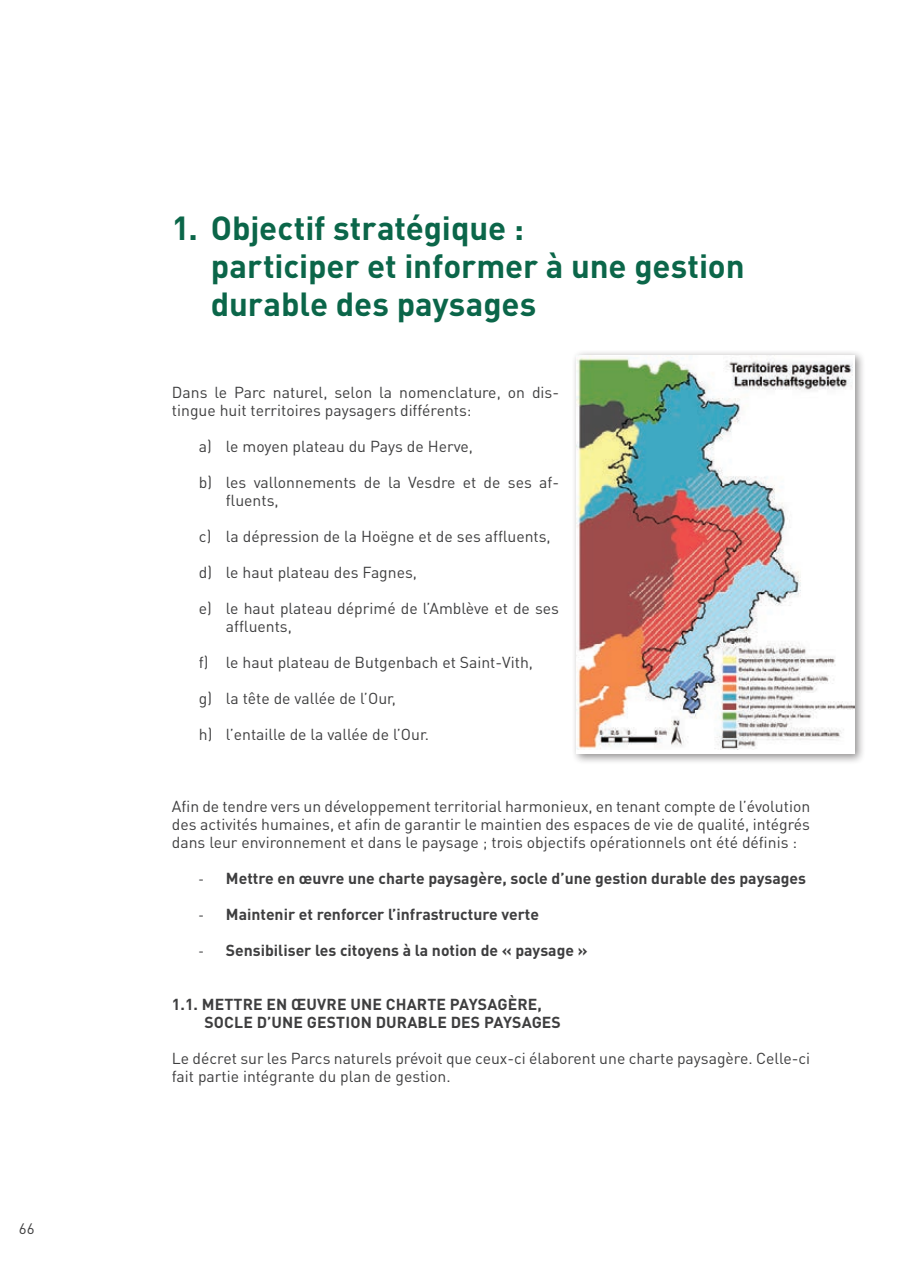
<style>
.page{position:relative;width:897px;height:1267px;background:#fff}
.page>*{position:absolute;margin:0;border:0;box-sizing:border-box;transform-origin:0 0}
.t1{font:700 33px/38px "DIN Pro";letter-spacing:-.005em;color:#0b6649}
.t2{font:15.75px/18.1px "DIN Pro";color:#3e3e3f}
.t3{font:700 15.75px "DIN Pro";color:#3e3e3f}
.t4{font:15px "DIN Pro";color:#3e3e3f}
.s1{font-family:"Calibri";font-weight:400}
</style>
<div class="page">
<div style="left:571px;top:349px;width:294px;height:416px;background:#231f20;opacity:.49"></div>
<img style="left:576px;top:356px;width:278px;height:394px">
<p class="t4" style="left:19px;top:1218px;width:17px">66</p>
<h1 class="t1" style="left:211px;top:207px;width:535px;text-indent:-39px">1. Objectif stratégique :<br>participer et informer à une gestion durable des paysages</h1>
<p class="t2" style="left:172px;top:382px;width:388px">Dans le Parc naturel, selon la nomenclature, on dis&shy;tingue huit territoires paysagers différents:</p>
<p class="t2" style="left:199px;top:436px;width:276px">a) le moyen plateau du Pays de Herve,</p>
<p class="t2" style="left:226px;top:472px;width:334px;text-indent:-27px">b) les vallonnements de la Vesdre et de ses af&shy;fluents,</p>
<p class="t2" style="left:199px;top:526px;width:353px">c) la dépression de la Hoëgne et de ses affluents,</p>
<p class="t2" style="left:199px;top:562px;width:219px">d) le haut plateau des Fagnes,</p>
<p class="t2" style="left:226px;top:598px;width:334px;text-indent:-27px">e) le haut plateau déprimé de l’Amblève et de ses affluents,</p>
<p class="t2" style="left:199px;top:652px;width:335px">f) le haut plateau de Butgenbach et Saint-Vith,</p>
<p class="t2" style="left:199px;top:688px;width:199px">g) la tête de vallée de l’Our,</p>
<p class="t2" style="left:199px;top:724px;width:231px">h) l’entaille de la vallée de l’Our.</p>
<p class="t2" style="left:172px;top:796px;width:639px;text-align:justify">Afin de tendre vers un développement territorial harmonieux, en tenant compte de l’évolution des activités humaines, et afin de garantir le maintien des espaces de vie de qualité, intégrés dans leur environnement et dans le paysage ; trois objectifs opérationnels ont été définis :</p>
<p class="t3" style="left:199px;top:867px;width:608px"><span class="s1">-</span> Mettre en œuvre une charte paysagère, socle d’une gestion durable des paysages</p>
<p class="t3" style="left:199px;top:903px;width:341px"><span class="s1">-</span> Maintenir et renforcer l’infrastructure verte</p>
<p class="t3" style="left:199px;top:939px;width:390px"><span class="s1">-</span> Sensibiliser les citoyens à la notion de « paysage »</p>
<p class="t3" style="left:172px;top:993px;width:53px">1.1. Mettre</p>
<p class="t3" style="left:266px;top:993px;width:140px">en œuvre une charte</p>
<p class="t3" style="left:450px;top:993px;width:93px">paysag ère ,</p>
<p class="t3" style="left:204px;top:1011px;width:203px">socle d’une gestion durable</p>
<p class="t3" style="left:450px;top:1011px;width:82px">de s paysage</p>
<p class="t3" style="left:551px;top:1011px;width:11px">s</p>
<p class="t2" style="left:172px;top:1048px;width:639px">Le décret sur les Parcs naturels prévoit que ceux-ci élaborent une charte paysagère. Celle-ci fait partie intégrante du plan de gestion.</p>
</div>
